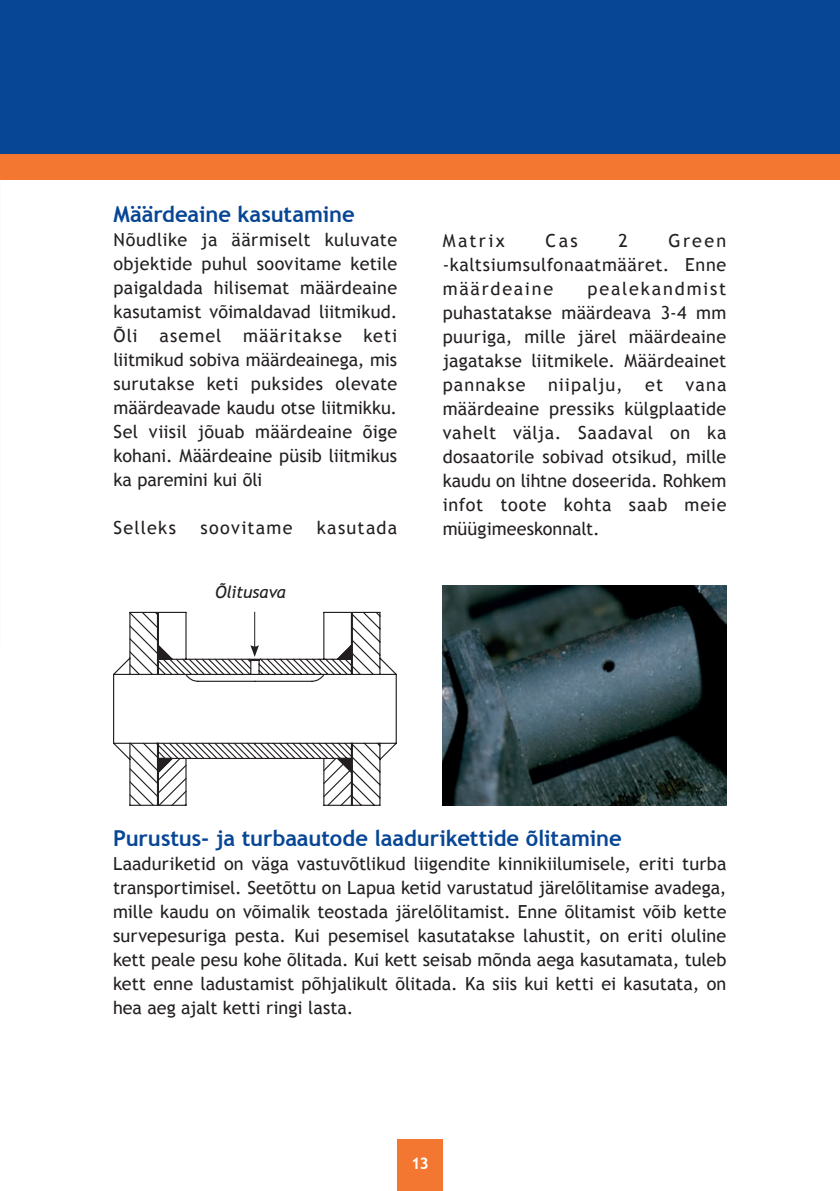
<style>
.page{position:relative;width:840px;height:1191px;background:#fff}
.page>*{position:absolute;margin:0;border:0;box-sizing:border-box;transform-origin:0 0}
.t1{font:700 22px "Trebuchet MS";letter-spacing:-.005em;color:#074694}
.t2{font:18px/24px "Trebuchet MS";letter-spacing:.01em;color:#231f20;text-align:justify}
.t3{font:18px "Trebuchet MS";letter-spacing:.065em;color:#231f20}
.t4{font:18px "Trebuchet MS";letter-spacing:.07em;color:#231f20}
.t5{font:italic 17px "Trebuchet MS";letter-spacing:-.005em;color:#231f20}
.t6{font:700 16px "Trebuchet MS";color:#fff}
</style>
<div class="page">
<div style="left:397px;top:1140px;width:45px;height:51px;background:#f37730"></div>
<div style="left:0;top:0;width:839px;height:167px;background:#074694"></div>
<div style="left:0;top:154px;width:839px;height:25px;background:#f37730"></div>
<svg style="left:113px;top:611px;width:284px;height:195px"></svg>
<hr style="left:254px;top:612px;width:1px;height:36px;background:#231f20">
<svg style="left:250px;top:645px;width:9px;height:12px"></svg>
<img style="left:442px;top:585px;width:284px;height:221px">
<p class="t1" style="left:113px;top:200px;width:242px">Määrdeaine kasutamine</p>
<p class="t2" style="left:113px;top:228px;width:285px">Nõudlike ja äärmiselt kuluvate objektide puhul soovitame ketile paigaldada hilisemat määrdeaine kasutamist võimaldavad liitmikud.<br>Õli asemel määritakse keti liitmikud sobiva määrdeainega, mis surutakse keti puksides olevate määrdeavade kaudu otse liitmikku.<br>Sel viisil jõuab määrdeaine õige kohani. Määrdeaine püsib liitmikus ka paremini kui õli</p>
<p class="t3" style="left:113px;top:517px;width:64px">Selleks</p>
<p class="t4" style="left:200px;top:517px;width:94px">soovitame</p>
<p class="t3" style="left:317px;top:517px;width:82px">kasutada</p>
<p class="t5" style="left:215px;top:581px;width:72px">Õlitusava</p>
<p class="t2" style="left:442px;top:229px;width:64px">Matrix</p>
<p class="t2" style="left:545px;top:229px;width:34px">Cas</p>
<p class="t2" style="left:618px;top:229px;width:11px">2</p>
<p class="t2" style="left:442px;top:229px;width:285px;text-indent:226px">Green -kaltsiumsulfonaatmääret. Enne määrdeaine</p>
<p class="t2" style="left:442px;top:277px;width:285px;text-indent:145px">pealekandmist puhastatakse määrdeava 3-4 mm puuriga, mille järel määrdeaine jagatakse liitmikele. Määrdeainet pannakse niipalju, et vana määrdeaine pressiks külgplaatide vahelt välja. Saadaval on ka dosaatorile sobivad otsikud, mille kaudu on lihtne doseerida. Rohkem infot toote kohta saab meie müügimeeskonnalt.</p>
<p class="t1" style="left:113px;top:824px;width:510px">Purustus- ja turbaautode laadurikettide õlitamine</p>
<p class="t2" style="left:113px;top:852px;width:614px">Laaduriketid on väga vastuvõtlikud liigendite kinnikiilumisele, eriti turba transportimisel. Seetõttu on Lapua ketid varustatud järelõlitamise avadega, mille kaudu on võimalik teostada järelõlitamist. Enne õlitamist võib kette survepesuriga pesta. Kui pesemisel kasutatakse lahustit, on eriti oluline kett peale pesu kohe õlitada. Kui kett seisab mõnda aega kasutamata, tuleb kett enne ladustamist põhjalikult õlitada. Ka siis kui ketti ei kasutata, on hea aeg ajalt ketti ringi lasta.</p>
<p class="t6" style="left:411px;top:1152px;width:19px">13</p>
</div>
